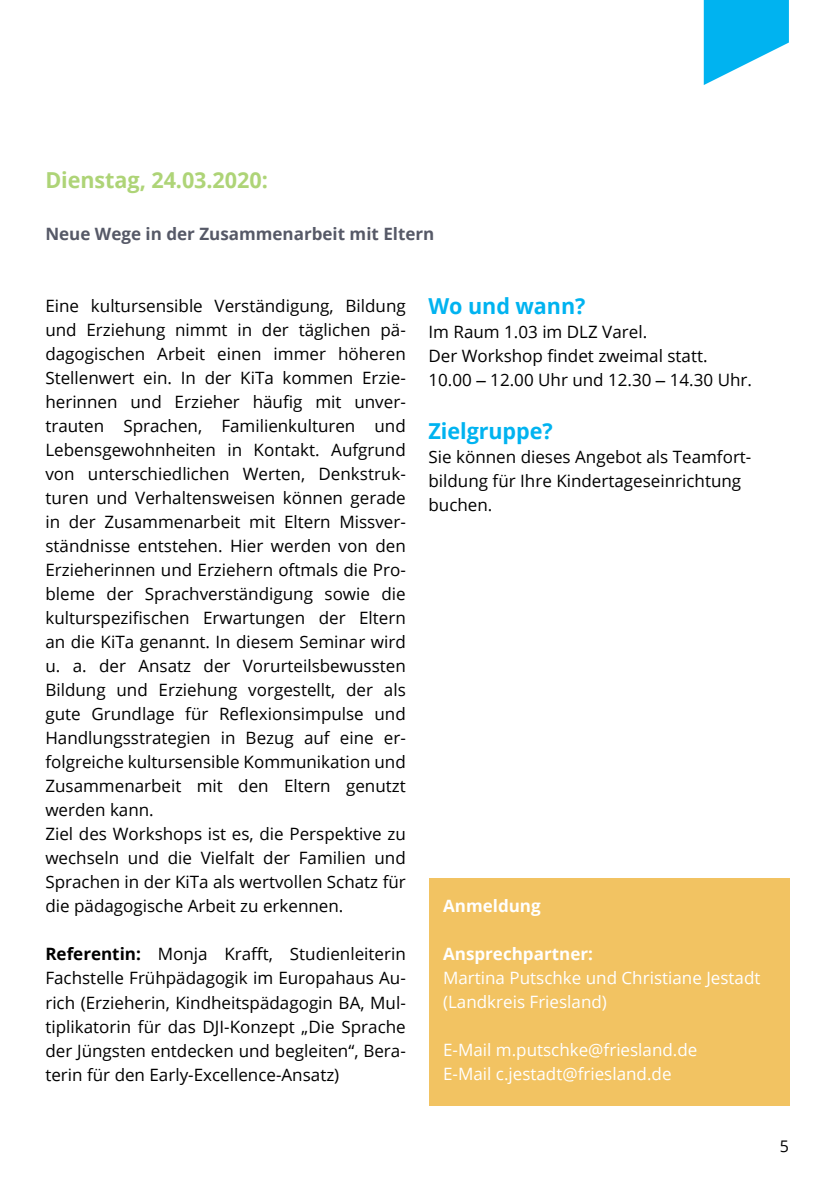
<style>
.page{position:relative;width:840px;height:1191px;background:#fff}
.page>*{position:absolute;margin:0;border:0;box-sizing:border-box;transform-origin:0 0}
.t1{font:700 22px "Open Sans";letter-spacing:-.005em;color:#00b3f0}
.t2{font:700 22px "Open Sans";letter-spacing:-.005em;color:#aed477}
.t3{font:17px/24px "Open Sans";color:#000}
.t4{font:17px/24px "Open Sans";color:#fff}
.t5{font:700 17px "Open Sans";color:#565967}
.t6{font:700 17px "Open Sans";color:#fff}
.t7{font:16px "Open Sans";color:#000}
.s1{font-weight:700}
.s2{font-family:"Arial"}
</style>
<div class="page">
<svg style="left:703px;top:0;width:85px;height:85px"></svg>
<div style="left:429px;top:878px;width:360px;height:228px;background:#f2c362"></div>
<p class="t2" style="left:45px;top:165px;width:224px">Dienstag, 24.03.2020:</p>
<p class="t5" style="left:45px;top:222px;width:390px">Neue Wege in der Zusammenarbeit mit Eltern</p>
<p class="t3" style="left:45px;top:293px;width:362px">Eine kultursensible Verständigung, Bildung und Erziehung nimmt in der täglichen pä&shy;dagogischen Arbeit einen immer höheren Stellenwert ein. In der KiTa kommen Erzie&shy;herinnen und Erzieher häufig mit unver&shy;trauten Sprachen, Familienkulturen und Lebensgewohnheiten in Kontakt. Aufgrund von unterschiedlichen Werten, Denkstruk&shy;turen und Verhaltensweisen können gerade in der Zusammenarbeit mit Eltern Missver&shy;ständnisse entstehen. Hier werden von den Erzieherinnen und Erziehern oftmals die Pro&shy;bleme der Sprachverständigung sowie die kulturspezifischen Erwartungen der Eltern an die KiTa genannt. In diesem Seminar wird u. a. der Ansatz der Vorurteilsbewussten Bildung und Erziehung vorgestellt, der als gute Grundlage für Reflexionsimpulse und Handlungsstrategien in Bezug auf eine er&shy;folgreiche kultursensible Kommunikation und Zusammenarbeit mit den Eltern genutzt werden kann.<br>Ziel des Workshops ist es, die Perspektive zu wechseln und die Vielfalt der Familien und Sprachen in der KiTa als wertvollen Schatz für die pädagogische Arbeit zu erkennen.</p>
<p class="t3" style="left:45px;top:942px;width:362px;text-align:justify"><span class="s1">Referentin:</span> Monja Krafft, Studienleiterin Fachstelle Frühpädagogik im Europahaus Au&shy;rich (Erzieherin, Kindheitspädagogin BA, Mul&shy;tiplikatorin für das DJI-Konzept „Die Sprache der Jüngsten entdecken und begleiten“, Bera&shy;terin für den Early-Excellence-Ansatz)</p>
<p class="t1" style="left:428px;top:290px;width:158px">Wo und wann?</p>
<p class="t3" style="left:428px;top:319px;width:325px">Im Raum 1.03 im DLZ Varel.<br>Der Workshop findet zweimal statt.<br>10.00 <span class="s2">–</span> 12.00 Uhr und 12.30 <span class="s2">–</span> 14.30 Uhr.</p>
<p class="t1" style="left:428px;top:415px;width:126px">Zielgruppe?</p>
<p class="t3" style="left:428px;top:444px;width:324px">Sie können dieses Angebot als Teamfort&shy;bildung für Ihre Kindertageseinrichtung buchen.</p>
<p class="t6" style="left:443px;top:894px;width:99px">Anmeldung</p>
<p class="t6" style="left:443px;top:942px;width:151px">Ansprechpartner:</p>
<p class="t4" style="left:443px;top:965px;width:318px">Martina Putschke und Christiane Jestadt (Landkreis Friesland)</p>
<p class="t4" style="left:443px;top:1037px;width:256px">E-Mail m.putschke@friesland.de<br>E-Mail c.jestadt@friesland.de</p>
<p class="t7" style="left:779px;top:1135px;width:11px">5</p>
</div>
